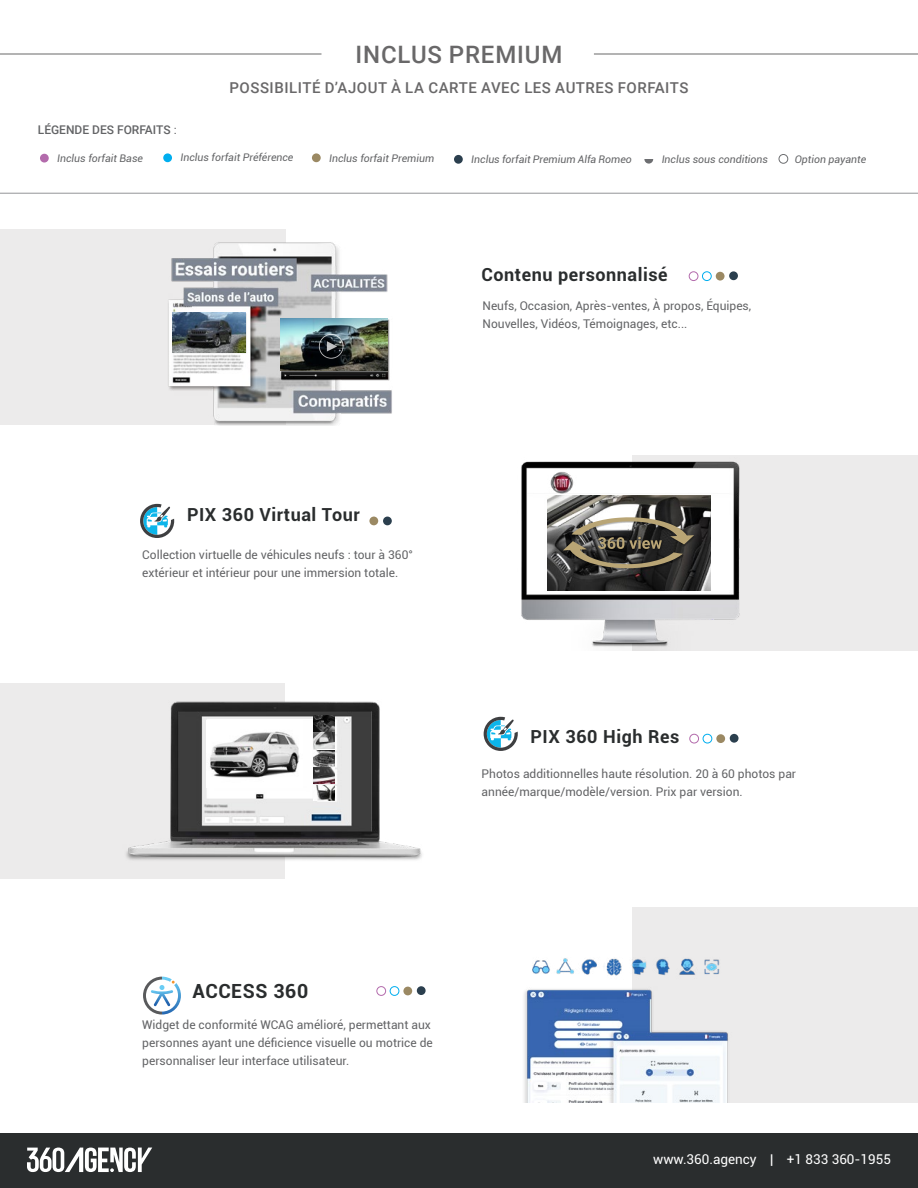
<style>
.page{position:relative;width:918px;height:1188px;background:#fff}
.page>*{position:absolute;margin:0;border:0;box-sizing:border-box;transform-origin:0 0}
.t1{font:500 24px "Roboto";letter-spacing:.035em;color:#696869}
.t2{font:700 19.5px "Roboto";letter-spacing:.03em;color:#2a2d2e}
.t3{font:700 18px "Roboto";letter-spacing:.03em;color:#2a2d2e}
.t4{font:500 15px "Roboto";letter-spacing:.035em;color:#696869}
.t5{font:13.5px "Roboto";color:#fff}
.t6{font:12px/18px "Roboto";color:#636466}
.t7{font:500 12px "Roboto";color:#636466}
.t8{font:italic 10.5px "Roboto";color:#636466}
.s1{font-weight:400}
</style>
<div class="page">
<hr style="left:0;top:54px;width:321px;height:1px;background:#696869">
<hr style="left:594px;top:54px;width:324px;height:1px;background:#696869">
<div style="left:0;top:1133px;width:918px;height:55px;background:#2a2d2e"></div>
<svg style="left:27px;top:1148px;width:125px;height:24px"></svg>
<hr style="left:0;top:193px;width:918px;height:1px;background:#939598">
<div style="left:40px;top:154px;width:9px;height:9px;background:#b36bac;border-radius:50%"></div>
<div style="left:163px;top:153px;width:9px;height:9px;background:#00aeef;border-radius:50%"></div>
<div style="left:312px;top:153px;width:9px;height:9px;background:#9b8963;border-radius:50%"></div>
<div style="left:454px;top:155px;width:9px;height:9px;background:#2b3f4e;border-radius:50%"></div>
<div style="left:779px;top:154px;width:9px;height:10px;border:1px solid #6d6e71;border-radius:50%"></div>
<div style="left:644px;top:155px;width:9px;height:9px;background:#6d6e71;border-radius:50%"></div>
<hr style="left:644px;top:155px;width:10px;height:4px;background:#fff">
<div style="left:0;top:684px;width:285px;height:195px;background:#ecebeb"></div>
<svg style="left:484px;top:717px;width:34px;height:34px"></svg>
<img style="left:126px;top:701px;width:296px;height:159px">
<img style="left:206px;top:721px;width:97px;height:67px">
<img style="left:314px;top:716px;width:21px;height:33px">
<img style="left:314px;top:751px;width:21px;height:15px">
<img style="left:314px;top:768px;width:21px;height:15px">
<img style="left:314px;top:785px;width:21px;height:16px">
<div style="left:689px;top:734px;width:10px;height:9px;border:1px solid #b36bac;border-radius:50%"></div>
<div style="left:703px;top:734px;width:9px;height:9px;border:1px solid #00aeef;border-radius:50%"></div>
<div style="left:716px;top:734px;width:9px;height:9px;background:#9b8963;border-radius:50%"></div>
<div style="left:730px;top:734px;width:9px;height:9px;background:#2b3f4e;border-radius:50%"></div>
<div style="left:633px;top:455px;width:285px;height:195px;background:#ecebeb"></div>
<img style="left:521px;top:458px;width:227px;height:193px">
<img style="left:548px;top:496px;width:162px;height:95px">
<img style="left:563px;top:517px;width:133px;height:53px">
<svg style="left:563px;top:517px;width:131px;height:51px;background:#5f5a4e"></svg>
<img style="left:548px;top:470px;width:28px;height:26px">
<svg style="left:140px;top:504px;width:34px;height:34px"></svg>
<div style="left:369px;top:517px;width:9px;height:8px;background:#9b8963;border-radius:50%"></div>
<div style="left:383px;top:517px;width:9px;height:8px;background:#2b3f4e;border-radius:50%"></div>
<div style="left:0;top:230px;width:285px;height:195px;background:#ecebeb"></div>
<div style="left:689px;top:271px;width:9px;height:10px;border:1px solid #b36bac;border-radius:50%"></div>
<div style="left:702px;top:271px;width:10px;height:10px;border:1px solid #00aeef;border-radius:50%"></div>
<div style="left:716px;top:272px;width:9px;height:9px;background:#9b8963;border-radius:50%"></div>
<div style="left:729px;top:271px;width:9px;height:9px;background:#2b3f4e;border-radius:50%"></div>
<img style="left:168px;top:235px;width:224px;height:191px">
<img style="left:280px;top:319px;width:107px;height:52px">
<img style="left:172px;top:313px;width:74px;height:39px">
<svg style="left:319px;top:334px;width:24px;height:25px"></svg>
<div style="left:633px;top:908px;width:285px;height:195px;background:#ecebeb"></div>
<svg style="left:143px;top:977px;width:38px;height:38px"></svg>
<div style="left:376px;top:986px;width:10px;height:10px;border:1px solid #b36bac;border-radius:50%"></div>
<div style="left:390px;top:986px;width:9px;height:10px;border:1px solid #00aeef;border-radius:50%"></div>
<div style="left:403px;top:987px;width:9px;height:8px;background:#9b8963;border-radius:50%"></div>
<div style="left:417px;top:986px;width:9px;height:9px;background:#2b3f4e;border-radius:50%"></div>
<img style="left:524px;top:952px;width:204px;height:151px">
<h1 class="t1" style="left:356px;top:38px;width:208px">INCLUS PREMIUM</h1>
<p class="t4" style="left:229px;top:77px;width:461px">POSSIBILITÉ D’AJOUT À LA CARTE AVEC LES AUTRES FORFAITS</p>
<p class="t7" style="left:38px;top:121px;width:140px">LÉGENDE DES FORFAITS <span class="s1">:</span></p>
<p class="t8" style="left:57px;top:150px;width:87px">Inclus forfait Base</p>
<p class="t8" style="left:181px;top:150px;width:114px">Inclus forfait Préférence</p>
<p class="t8" style="left:329px;top:151px;width:107px">Inclus forfait Premium</p>
<p class="t8" style="left:471px;top:152px;width:162px">Inclus forfait Premium Alfa Romeo</p>
<p class="t8" style="left:662px;top:152px;width:108px">Inclus sous conditions</p>
<p class="t8" style="left:795px;top:152px;width:73px">Option payante</p>
<h3 class="t3" style="left:482px;top:262px;width:188px">Contenu personnalisé</h3>
<p class="t6" style="left:483px;top:297px;width:270px">Neufs, Occasion, Après-ventes, À propos, Équipes,<br>Nouvelles, Vidéos, Témoignages, etc...</p>
<h3 class="t3" style="left:187px;top:501px;width:174px">PIX 360 Virtual Tour</h3>
<p class="t6" style="left:142px;top:546px;width:272px">Collection virtuelle de véhicules neufs : tour à 360° extérieur et intérieur pour une immersion totale.</p>
<h3 class="t3" style="left:531px;top:724px;width:150px">PIX 360 High Res</h3>
<p class="t6" style="left:482px;top:764px;width:316px">Photos additionnelles haute résolution. 20 à 60 photos par année/marque/modèle/version. Prix par version.</p>
<h2 class="t2" style="left:192px;top:977px;width:117px">ACCESS 360</h2>
<p class="t6" style="left:142px;top:1016px;width:292px">Widget de conformité WCAG amélioré, permettant aux personnes ayant une déficience visuelle ou motrice de personnaliser leur interface utilisateur.</p>
<p class="t5" style="left:653px;top:1150px;width:239px">www.360.agency | +1 833 360-1955</p>
</div>
